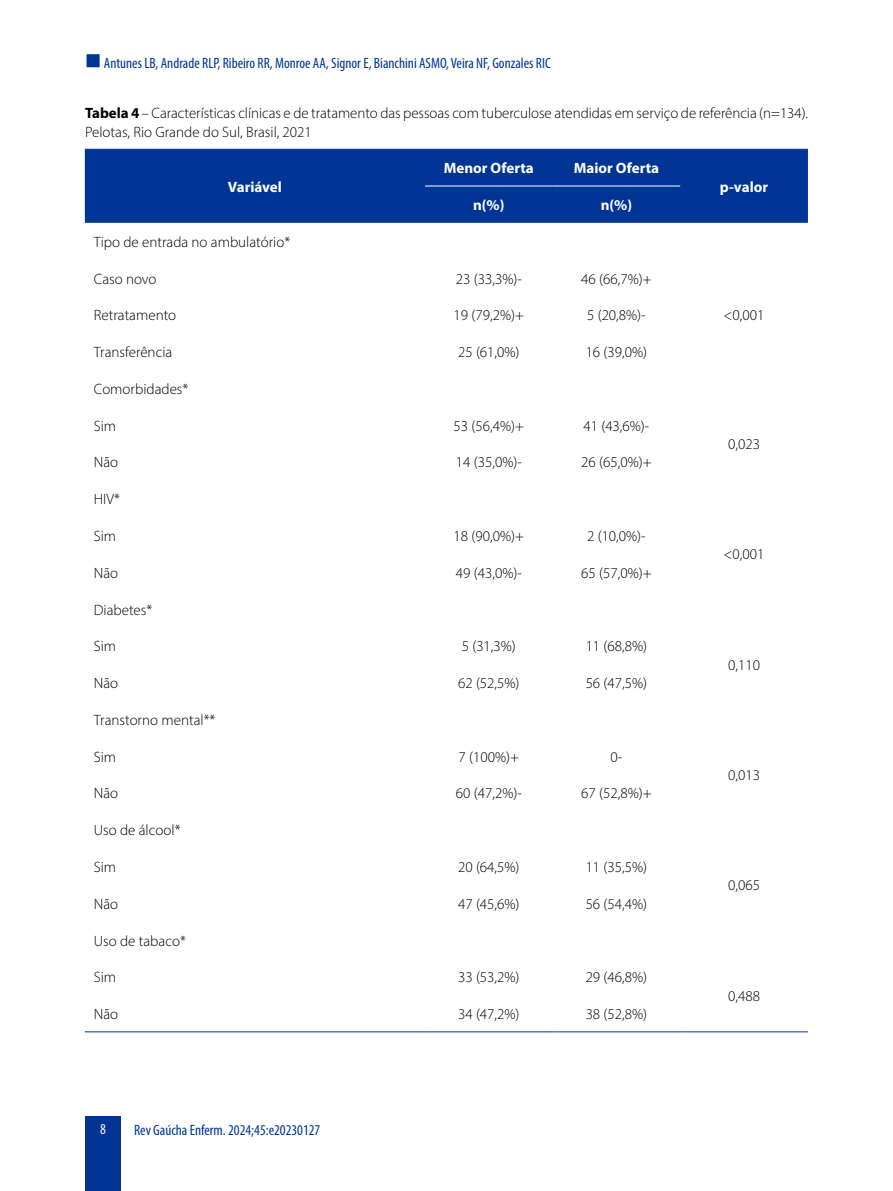
<style>
.page{position:relative;width:893px;height:1191px;background:#fff}
.page>*{position:absolute;margin:0;border:0;box-sizing:border-box;transform-origin:0 0}
.t1{font:300 15px/19.5px "Myriad Pro";color:#000}
.t2{font:condensed 15px "Myriad Pro";color:#003595}
.t3{font:700 15px "Myriad Pro";color:#fff}
.t4{font:condensed 15px "Myriad Pro";color:#fff}
.s1{font-weight:700}
</style>
<div class="page">
<div style="left:85px;top:1116px;width:36px;height:75px;background:#003595"></div>
<div style="left:85px;top:150px;width:723px;height:73px;background:#003595"></div>
<hr style="left:85px;top:149px;width:340px;height:1px;background:#003595">
<hr style="left:425px;top:149px;width:128px;height:1px;background:#003595">
<hr style="left:553px;top:149px;width:127px;height:1px;background:#003595">
<hr style="left:680px;top:149px;width:128px;height:1px;background:#003595">
<hr style="left:425px;top:186px;width:128px;height:1px;background:#fff">
<hr style="left:553px;top:186px;width:127px;height:1px;background:#fff">
<hr style="left:680px;top:1031px;width:128px;height:1px;background:#003595">
<hr style="left:85px;top:1031px;width:340px;height:1px;background:#003595">
<hr style="left:425px;top:1031px;width:128px;height:1px;background:#003595">
<hr style="left:553px;top:1031px;width:127px;height:1px;background:#003595">
<p class="t2" style="left:104px;top:54px;width:448px">Antunes LB, Andrade RLP, Ribeiro RR, Monroe AA, Signor E, Bianchini ASMO, Veira NF, Gonzales RIC</p>
<p class="t1" style="left:85px;top:103px;width:725px"><span class="s1">Tabela 4</span> – Características clínicas e de tratamento das pessoas com tuberculose atendidas em serviço de referência (n=134).<br>Pelotas, Rio Grande do Sul, Brasil, 2021</p>
<p class="t3" style="left:228px;top:177px;width:56px">Variável</p>
<p class="t3" style="left:444px;top:158px;width:92px">Menor Oferta</p>
<p class="t3" style="left:574px;top:158px;width:87px">Maior Oferta</p>
<p class="t3" style="left:473px;top:195px;width:33px">n(%)</p>
<p class="t3" style="left:601px;top:195px;width:33px">n(%)</p>
<p class="t3" style="left:720px;top:177px;width:50px">p-valor</p>
<p class="t1" style="left:94px;top:232px;width:198px">Tipo de entrada no ambulatório*</p>
<p class="t1" style="left:94px;top:269px;width:64px">Caso novo</p>
<p class="t1" style="left:456px;top:269px;width:67px">23 (33,3%)-</p>
<p class="t1" style="left:581px;top:269px;width:72px">46 (66,7%)+</p>
<p class="t1" style="left:94px;top:305px;width:84px">Retratamento</p>
<p class="t1" style="left:454px;top:305px;width:72px">19 (79,2%)+</p>
<p class="t1" style="left:587px;top:305px;width:60px">5 (20,8%)-</p>
<p class="t1" style="left:724px;top:305px;width:42px">&lt;0,001</p>
<p class="t1" style="left:94px;top:342px;width:80px">Transferência</p>
<p class="t1" style="left:458px;top:342px;width:63px">25 (61,0%)</p>
<p class="t1" style="left:586px;top:342px;width:63px">16 (39,0%)</p>
<p class="t1" style="left:94px;top:379px;width:96px">Comorbidades*</p>
<p class="t1" style="left:94px;top:416px;width:24px">Sim</p>
<p class="t1" style="left:454px;top:416px;width:72px">53 (56,4%)+</p>
<p class="t1" style="left:583px;top:416px;width:67px">41 (43,6%)-</p>
<p class="t1" style="left:728px;top:434px;width:33px">0,023</p>
<p class="t1" style="left:94px;top:452px;width:26px">Não</p>
<p class="t1" style="left:456px;top:452px;width:67px">14 (35,0%)-</p>
<p class="t1" style="left:581px;top:452px;width:72px">26 (65,0%)+</p>
<p class="t1" style="left:94px;top:489px;width:28px">HIV*</p>
<p class="t1" style="left:94px;top:526px;width:24px">Sim</p>
<p class="t1" style="left:454px;top:526px;width:72px">18 (90,0%)+</p>
<p class="t1" style="left:587px;top:526px;width:60px">2 (10,0%)-</p>
<p class="t1" style="left:724px;top:544px;width:42px">&lt;0,001</p>
<p class="t1" style="left:94px;top:563px;width:26px">Não</p>
<p class="t1" style="left:456px;top:563px;width:67px">49 (43,0%)-</p>
<p class="t1" style="left:581px;top:563px;width:72px">65 (57,0%)+</p>
<p class="t1" style="left:94px;top:599px;width:60px">Diabetes*</p>
<p class="t1" style="left:94px;top:636px;width:24px">Sim</p>
<p class="t1" style="left:462px;top:636px;width:56px">5 (31,3%)</p>
<p class="t1" style="left:586px;top:636px;width:63px">11 (68,8%)</p>
<p class="t1" style="left:728px;top:655px;width:33px">0,110</p>
<p class="t1" style="left:94px;top:673px;width:26px">Não</p>
<p class="t1" style="left:458px;top:673px;width:63px">62 (52,5%)</p>
<p class="t1" style="left:586px;top:673px;width:63px">56 (47,5%)</p>
<p class="t1" style="left:94px;top:710px;width:123px">Transtorno mental**</p>
<p class="t1" style="left:94px;top:746px;width:24px">Sim</p>
<p class="t1" style="left:459px;top:746px;width:62px">7 (100%)+</p>
<p class="t1" style="left:610px;top:746px;width:13px">0-</p>
<p class="t1" style="left:728px;top:765px;width:33px">0,013</p>
<p class="t1" style="left:94px;top:783px;width:26px">Não</p>
<p class="t1" style="left:456px;top:783px;width:67px">60 (47,2%)-</p>
<p class="t1" style="left:581px;top:783px;width:72px">67 (52,8%)+</p>
<p class="t1" style="left:94px;top:820px;width:88px">Uso de álcool*</p>
<p class="t1" style="left:94px;top:857px;width:24px">Sim</p>
<p class="t1" style="left:458px;top:857px;width:63px">20 (64,5%)</p>
<p class="t1" style="left:586px;top:857px;width:63px">11 (35,5%)</p>
<p class="t1" style="left:728px;top:875px;width:33px">0,065</p>
<p class="t1" style="left:94px;top:894px;width:26px">Não</p>
<p class="t1" style="left:458px;top:894px;width:63px">47 (45,6%)</p>
<p class="t1" style="left:586px;top:894px;width:63px">56 (54,4%)</p>
<p class="t1" style="left:94px;top:930px;width:94px">Uso de tabaco*</p>
<p class="t1" style="left:94px;top:967px;width:24px">Sim</p>
<p class="t1" style="left:458px;top:967px;width:63px">33 (53,2%)</p>
<p class="t1" style="left:586px;top:967px;width:63px">29 (46,8%)</p>
<p class="t1" style="left:728px;top:985px;width:33px">0,488</p>
<p class="t1" style="left:94px;top:1004px;width:26px">Não</p>
<p class="t1" style="left:458px;top:1004px;width:63px">34 (47,2%)</p>
<p class="t1" style="left:586px;top:1004px;width:63px">38 (52,8%)</p>
<p class="t4" style="left:100px;top:1120px;width:7px">8</p>
<p class="t2" style="left:134px;top:1121px;width:188px">Rev Gaúcha Enferm. 2024;45:e20230127</p>
</div>
